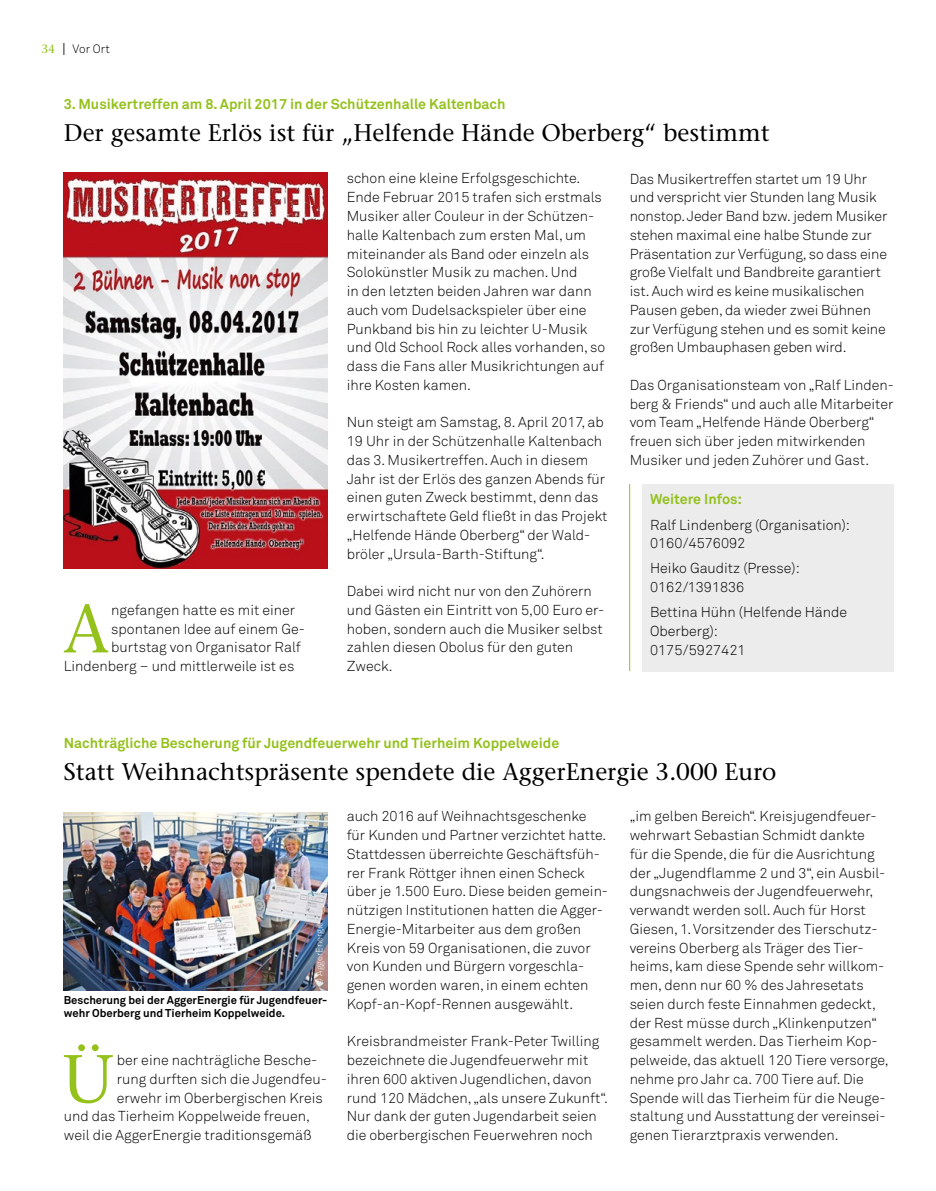
<style>
.page{position:relative;width:936px;height:1191px;background:#fff}
.page>*{position:absolute;margin:0;border:0;box-sizing:border-box;transform-origin:0 0}
.t1{font:67.8px "Stone Serif";color:#94c11c}
.t2{font:24px "Stone Serif";color:#000}
.t3{font:300 14.25px/18.8px "Akkurat";color:#000}
.t4{font:700 14.25px "Akkurat";color:#94c11c}
.t5{font:300 12px "Akkurat";color:#000}
.t6{font:700 11.25px/13.5px "Akkurat";color:#000}
.t7{font:300 9px "Akkurat";color:#fff}
.s1{font-family:"Stone Serif";font-weight:400;color:#94c11c}
.s2{font-family:"Stone Serif";font-weight:400}
</style>
<div class="page">
<img style="left:63px;top:173px;width:264px;height:396px">
<div style="left:642px;top:484px;width:251px;height:187px;background:#ececed"></div>
<hr style="left:629px;top:484px;width:1px;height:187px;background:#94c11c">
<img style="left:64px;top:812px;width:263px;height:178px">
<p class="t5" style="left:41px;top:41px;width:70px"><span class="s1">34</span> <span class="s2">|</span> Vor Ort</p>
<p class="t4" style="left:64px;top:95px;width:443px">3. Musikertreffen am 8. April 2017 in der Schützenhalle Kaltenbach</p>
<h2 class="t2" style="left:64px;top:118px;width:707px">Der gesamte Erlös ist für „Helfende Hände Oberberg“ bestimmt</h2>
<h1 class="t1" style="left:63px;top:588px;width:48px">A</h1>
<p class="t3" style="left:111px;top:600px;width:185px">ngefangen hatte es mit einer</p>
<p class="t3" style="left:111px;top:619px;width:195px">spontanen Idee auf einem Ge-</p>
<p class="t3" style="left:111px;top:638px;width:191px">burtstag von Organisator Ralf</p>
<p class="t3" style="left:64px;top:656px;width:232px">Lindenberg – und mittlerweile ist es</p>
<p class="t3" style="left:347px;top:169px;width:260px">schon eine kleine Erfolgsgeschichte.<br>Ende Februar 2015 trafen sich erstmals Musiker aller Couleur in der Schützen&shy;halle Kaltenbach zum ersten Mal, um miteinander als Band oder einzeln als Solokünstler Musik zu machen. Und<br>in den letzten beiden Jahren war dann auch vom Dudelsackspieler über eine Punkband bis hin zu leichter U-Musik und Old School Rock alles vorhanden, so dass die Fans aller Musikrichtungen auf ihre Kosten kamen.</p>
<p class="t3" style="left:347px;top:413px;width:262px">Nun steigt am Samstag, 8. April 2017, ab 19 Uhr in der Schützenhalle Kaltenbach das 3. Musikertreffen. Auch in diesem Jahr ist der Erlös des ganzen Abends für einen guten Zweck bestimmt, denn das erwirtschaftete Geld fließt in das Projekt „Helfende Hände Oberberg“ der Wald&shy;bröler „Ursula-Barth-Stiftung“.</p>
<p class="t3" style="left:347px;top:581px;width:259px">Dabei wird nicht nur von den Zuhörern und Gästen ein Eintritt von 5,00 Euro er&shy;hoben, sondern auch die Musiker selbst zahlen diesen Obolus für den guten<br>Zweck.</p>
<p class="t3" style="left:629px;top:169px;width:259px">Das Musikertreffen startet um 19 Uhr und verspricht vier Stunden lang Musik nonstop. Jeder Band bzw. jedem Musiker stehen maximal eine halbe Stunde zur Präsentation zur Verfügung, so dass eine große Vielfalt und Bandbreite garantiert ist. Auch wird es keine musikalischen Pausen geben, da wieder zwei Bühnen zur Verfügung stehen und es somit keine großen Umbauphasen geben wird.</p>
<p class="t3" style="left:629px;top:375px;width:266px">Das Organisationsteam von „Ralf Linden&shy;berg &amp; Friends“ und auch alle Mitarbeiter vom Team „Helfende Hände Oberberg“ freuen sich über jeden mitwirkenden Musiker und jeden Zuhörer und Gast.</p>
<p class="t4" style="left:650px;top:490px;width:94px">Weitere Infos:</p>
<p class="t3" style="left:650px;top:515px;width:201px">Ralf Lindenberg (Organisation):<br>0160/4576092</p>
<p class="t3" style="left:650px;top:559px;width:151px">Heiko Gauditz (Presse):<br>0162/1391836</p>
<p class="t3" style="left:650px;top:602px;width:199px">Bettina Hühn (Helfende Hände<br>Oberberg):<br>0175/5927421</p>
<p class="t4" style="left:64px;top:734px;width:497px">Nachträgliche Bescherung für Jugendfeuerwehr und Tierheim Koppelweide</p>
<h2 class="t2" style="left:64px;top:757px;width:714px">Statt Weihnachtspräsente spendete die AggerEnergie 3.000 Euro</h2>
<p class="t7" style="left:313px;top:985px;width:66px;rotate:-90deg">© AggerEnergie</p>
<p class="t6" style="left:64px;top:992px;width:264px">Bescherung bei der AggerEnergie für Jugendfeuer&shy;wehr Oberberg und Tierheim Koppelweide.</p>
<h1 class="t1" style="left:62px;top:1038px;width:54px">Ü</h1>
<p class="t3" style="left:117px;top:1050px;width:202px">ber eine nachträgliche Besche-</p>
<p class="t3" style="left:117px;top:1069px;width:212px">rung durften sich die Jugendfeu-</p>
<p class="t3" style="left:117px;top:1088px;width:207px">erwehr im Oberbergischen Kreis</p>
<p class="t3" style="left:64px;top:1106px;width:248px">und das Tierheim Koppelweide freuen,</p>
<p class="t3" style="left:64px;top:1125px;width:249px">weil die AggerEnergie traditionsgemäß</p>
<p class="t3" style="left:347px;top:806px;width:263px">auch 2016 auf Weihnachtsgeschenke für Kunden und Partner verzichtet hatte.<br>Stattdessen überreichte Geschäftsfüh&shy;rer Frank Röttger ihnen einen Scheck über je 1.500 Euro. Diese beiden gemein&shy;nützigen Institutionen hatten die Agger-Energie-Mitarbeiter aus dem großen Kreis von 59 Organisationen, die zuvor von Kunden und Bürgern vorgeschla&shy;genen worden waren, in einem echten Kopf-an-Kopf-Rennen ausgewählt.</p>
<p class="t3" style="left:347px;top:1031px;width:263px">Kreisbrandmeister Frank-Peter Twilling bezeichnete die Jugendfeuerwehr mit ihren 600 aktiven Jugendlichen, davon rund 120 Mädchen, „als unsere Zukunft“.<br>Nur dank der guten Jugendarbeit seien die oberbergischen Feuerwehren noch</p>
<p class="t3" style="left:629px;top:806px;width:260px">„im gelben Bereich“. Kreisjugendfeuer&shy;wehrwart Sebastian Schmidt dankte<br>für die Spende, die für die Ausrichtung der „Jugendflamme 2 und 3“, ein Ausbil&shy;dungsnachweis der Jugendfeuerwehr, verwandt werden soll. Auch für Horst Giesen, 1. Vorsitzender des Tierschutz&shy;vereins Oberberg als Träger des Tier&shy;heims, kam diese Spende sehr willkom&shy;men, denn nur 60 % des Jahresetats seien durch feste Einnahmen gedeckt, der Rest müsse durch „Klinkenputzen“ gesammelt werden. Das Tierheim Kop&shy;pelweide, das aktuell 120 Tiere versorge, nehme pro Jahr ca. 700 Tiere auf. Die Spende will das Tierheim für die Neuge&shy;staltung und Ausstattung der vereinsei&shy;genen Tierarztpraxis verwenden.</p>
</div>
